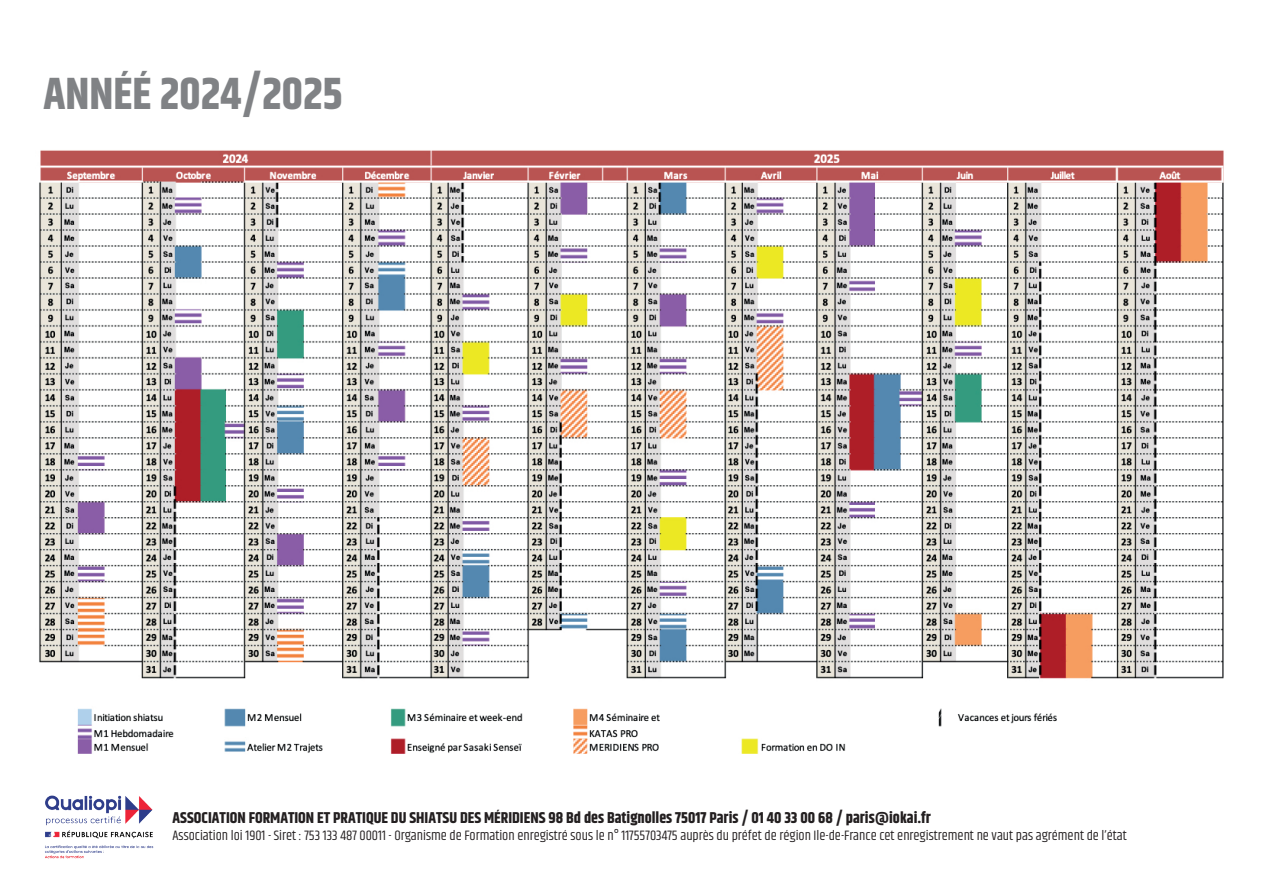
<style>
.page{position:relative;width:1263px;height:893px;background:#fff}
.page>*{position:absolute;margin:0;border:0;box-sizing:border-box;transform-origin:0 0}
.t1{font:700 45px "Khand";color:#808285}
.t2{font:700 15.6px "Khand";color:#231f20}
.t3{font:13.95px "Khand";color:#231f20}
</style>
<div class="page">
<img style="left:39px;top:150px;width:1185px;height:604px">
<img style="left:45px;top:795px;width:109px;height:64px">
<h1 class="t1" style="left:44px;top:62px;width:301px">ANNÉÉ 2024/2025</h1>
<p class="t2" style="left:173px;top:806px;width:760px">ASSOCIATION FORMATION ET PRATIQUE DU SHIATSU DES MÉRIDIENS 98 Bd des Batignolles 75017 Paris / 01 40 33 00 68 / paris@iokai.fr</p>
<p class="t3" style="left:173px;top:827px;width:956px">Association loi 1901 - Siret : 753 133 487 00011 - Organisme de Formation enregistré sous le n° 11755703475 auprès du préfet de région Ile-de-France cet enregistrement ne vaut pas agrément de l’état</p>
</div>
